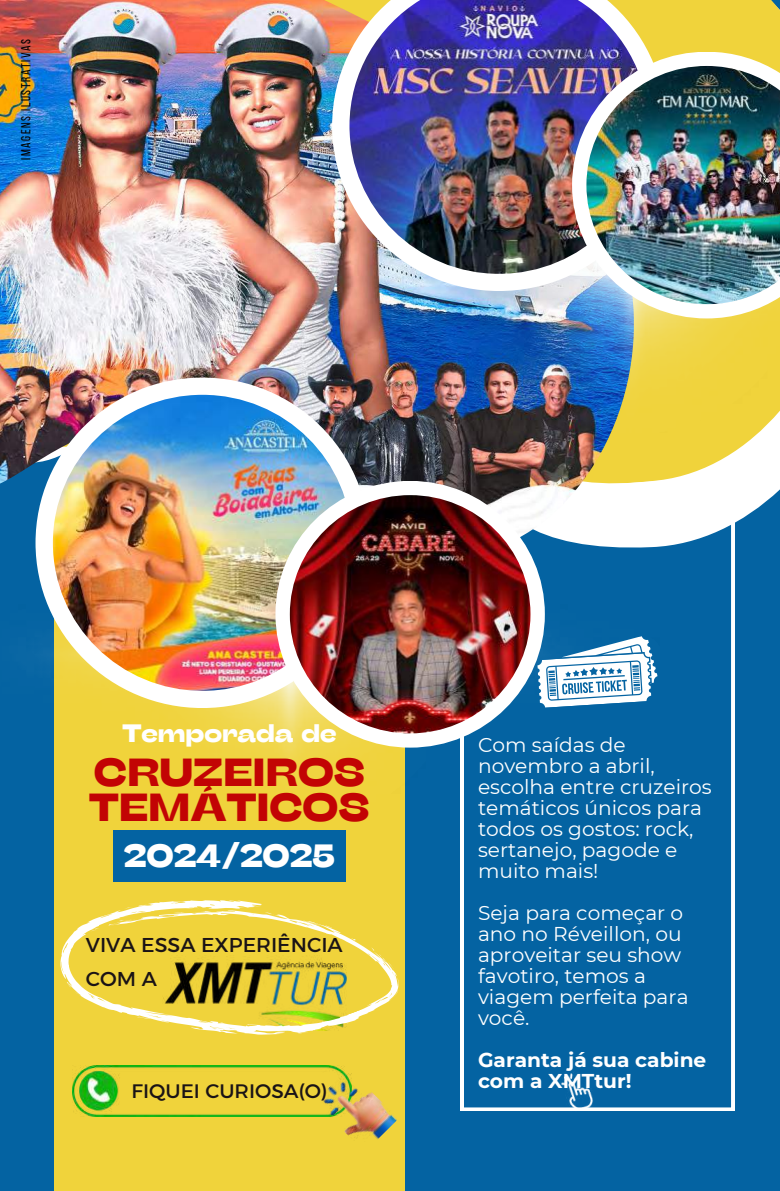
<style>
.page{position:relative;width:780px;height:1191px;background:#0463a2}
.page>*{position:absolute;margin:0;border:0;box-sizing:border-box;transform-origin:0 0}
.t1{font:700 39.2px/35.2px "Stinger Wide";color:#c20404}
.t2{font:700 32.3px "Stinger Wide";color:#fff}
.t3{font:700 25.2px "Stinger Wide";color:#fff}
.t4{font:20.4px/33.8px "Kief Montaser Regular";color:#1a1316}
.t5{font:20px/21px "Montserrat";color:#fff}
.t6{font:700 20px/21px "Montserrat";color:#fff}
.t7{font:19.8px "Kief Montaser Regular";color:#1a1316}
.t8{font:13.1px "Bebas Neue";letter-spacing:.12em;color:#000}
</style>
<div class="page">
<svg style="left:461px;top:547px;width:273px;height:563px"></svg>
<div style="left:54px;top:585px;width:350px;height:606px;background:#f0d33b"></div>
<img style="left:197px;top:517px;width:462px;height:306px">
<svg style="left:633px;top:0;width:147px;height:517px;background:#efe28f"></svg>
<img style="left:0;top:0;width:633px;height:563px">
<img style="left:36px;top:377px;width:333px;height:331px">
<img style="left:53px;top:395px;width:299px;height:296px">
<img style="left:275px;top:481px;width:270px;height:266px">
<img style="left:290px;top:495px;width:240px;height:238px">
<div style="left:113px;top:830px;width:232px;height:51px;background:#0463a2"></div>
<svg style="left:537px;top:636px;width:120px;height:71px"></svg>
<svg style="left:60px;top:900px;width:338px;height:134px"></svg>
<svg style="left:116px;top:919px;width:22px;height:4px"></svg>
<svg style="left:173px;top:912px;width:12px;height:1px"></svg>
<svg style="left:197px;top:911px;width:15px;height:2px"></svg>
<svg style="left:325px;top:925px;width:9px;height:3px"></svg>
<svg style="left:344px;top:937px;width:11px;height:4px"></svg>
<svg style="left:371px;top:947px;width:3px;height:4px"></svg>
<svg style="left:388px;top:961px;width:6px;height:9px"></svg>
<svg style="left:393px;top:989px;width:5px;height:8px"></svg>
<svg style="left:137px;top:1017px;width:13px;height:2px"></svg>
<svg style="left:124px;top:906px;width:10px;height:2px"></svg>
<img style="left:73px;top:1066px;width:272px;height:50px">
<img style="left:268px;top:90px;width:512px;height:342px">
<img style="left:314px;top:1068px;width:83px;height:71px">
<img style="left:332px;top:0;width:333px;height:291px">
<img style="left:349px;top:0;width:299px;height:274px">
<img style="left:572px;top:52px;width:208px;height:266px">
<img style="left:586px;top:66px;width:194px;height:238px">
<img style="left:559px;top:1071px;width:35px;height:40px">
<p class="t8" style="left:19px;top:160px;width:122px;rotate:-90deg">IMAGENS ILUSTRATIVAS</p>
<p class="t3" style="left:122px;top:719px;width:216px">Temporada de</p>
<h1 class="t1" style="left:89px;top:754px;width:282px">CRUZEIROS<br>TEMÁTICOS</h1>
<h2 class="t2" style="left:124px;top:837px;width:212px">2024/2025</h2>
<p class="t4" style="left:86px;top:928px;width:258px">VIVA ESSA EXPERIÊNCIA<br>COM A</p>
<p class="t7" style="left:132px;top:1075px;width:197px">FIQUEI CURIOSA(O)</p>
<p class="t5" style="left:478px;top:733px;width:235px">Com saídas de novembro a abril, escolha entre cruzeiros temáticos únicos para todos os gostos: rock, sertanejo, pagode e muito mais!</p>
<p class="t5" style="left:478px;top:901px;width:212px">Seja para começar o ano no Réveillon, ou aproveitar seu show favotiro, temos a viagem perfeita para você.</p>
<p class="t6" style="left:478px;top:1048px;width:230px">Garanta já sua cabine com a XMTtur!</p>
</div>
